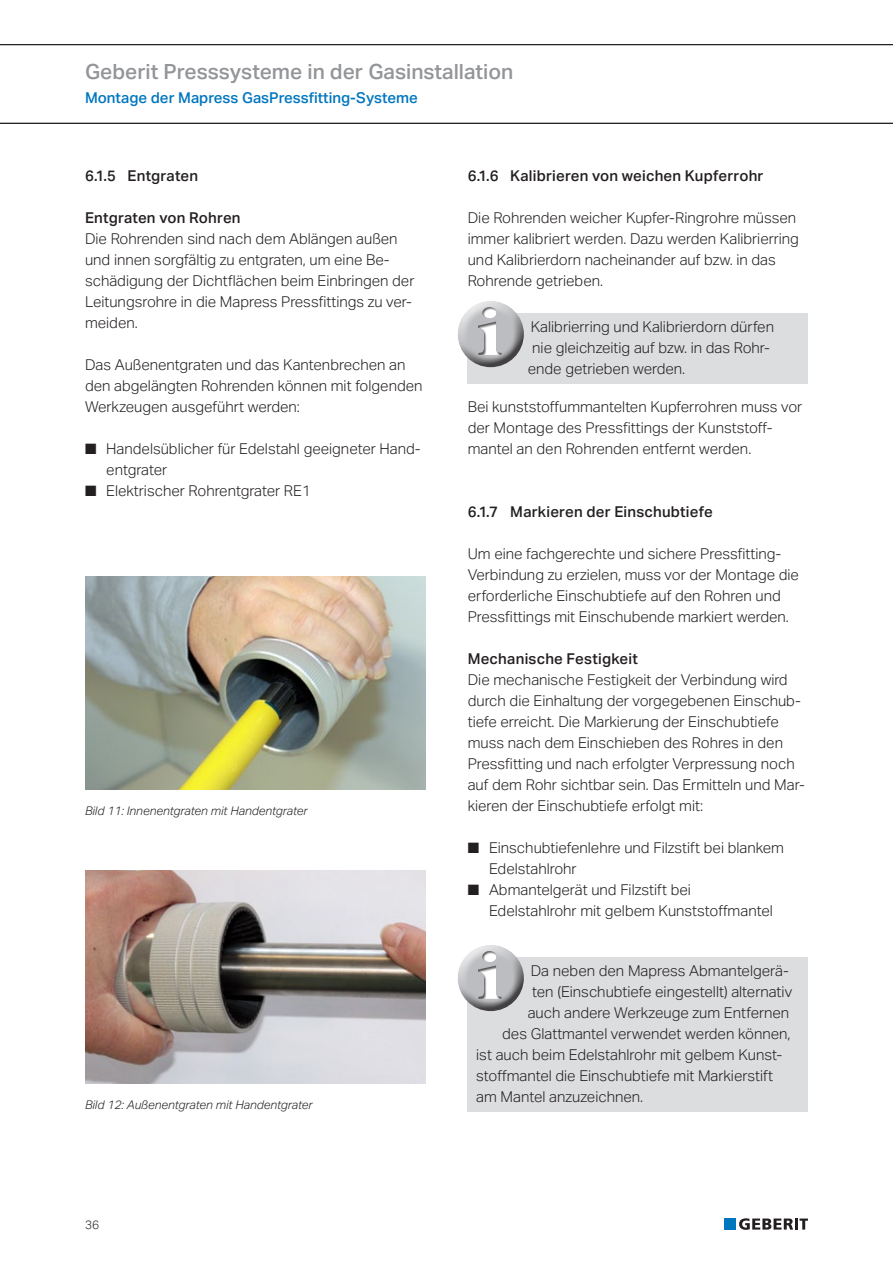
<style>
.page{position:relative;width:893px;height:1263px;background:#fff}
.page>*{position:absolute;margin:0;border:0;box-sizing:border-box;transform-origin:0 0}
.t1{font:500 21px "Aktiv Grotesk Geberit";color:#939598}
.t2{font:300 15px/21px "Aktiv Grotesk Geberit";color:#231f20}
.t3{font:500 15px "Aktiv Grotesk Geberit";letter-spacing:.015em;color:#231f20}
.t4{font:500 15px "Aktiv Grotesk Geberit";color:#0076be}
.t5{font:italic 300 12px "Aktiv Grotesk Geberit";color:#231f20}
.t6{font:300 12px "Aktiv Grotesk Geberit";color:#231f20}
</style>
<div class="page">
<hr style="left:0;top:44px;width:893px;height:1px;background:#231f20">
<hr style="left:0;top:123px;width:893px;height:1px;background:#231f20">
<div style="left:725px;top:1218px;width:11px;height:11px;background:#0076be"></div>
<svg style="left:739px;top:1218px;width:69px;height:12px"></svg>
<img style="left:85px;top:577px;width:340px;height:212px">
<img style="left:85px;top:871px;width:340px;height:212px">
<div style="left:468px;top:957px;width:340px;height:155px;background:#dcdddf"></div>
<div style="left:457px;top:942px;width:69px;height:48px;background:#fff;opacity:.75"></div>
<div style="left:457px;top:954px;width:69px;height:57px;background:#231f20;opacity:.75"></div>
<div style="left:476px;top:949px;width:25px;height:51px;background:#231f20;opacity:.75"></div>
<div style="left:468px;top:314px;width:340px;height:70px;background:#dcdddf"></div>
<div style="left:457px;top:298px;width:69px;height:48px;background:#fff;opacity:.75"></div>
<div style="left:457px;top:310px;width:69px;height:57px;background:#231f20;opacity:.75"></div>
<div style="left:476px;top:305px;width:25px;height:51px;background:#231f20;opacity:.75"></div>
<h1 class="t1" style="left:85px;top:59px;width:430px">Geberit Presssysteme in der Gasinstallation</h1>
<p class="t4" style="left:85px;top:88px;width:334px">Montage der Mapress GasPressfitting-Systeme</p>
<p class="t3" style="left:85px;top:166px;width:115px">6.1.5 Entgraten</p>
<p class="t3" style="left:85px;top:208px;width:157px">Entgraten von Rohren</p>
<p class="t2" style="left:85px;top:228px;width:331px">Die Rohrenden sind nach dem Ablängen außen und innen sorgfältig zu entgraten, um eine Be-- schädigung der Dichtflächen beim Einbringen der Leitungsrohre in die Mapress Pressfittings zu ver&shy;meiden.</p>
<p class="t2" style="left:85px;top:354px;width:339px">Das Außenentgraten und das Kantenbrechen an den abgelängten Rohrenden können mit folgenden<br>Werkzeugen ausgeführt werden:</p>
<p class="t2" style="left:106px;top:438px;width:316px;text-indent:-21px">■ Handelsüblicher für Edelstahl geeigneter Hand&shy;entgrater</p>
<p class="t2" style="left:85px;top:480px;width:227px">■ Elektrischer Rohrentgrater RE 1</p>
<p class="t5" style="left:85px;top:804px;width:224px">Bild 11: Innenentgraten mit Handentgrater</p>
<p class="t5" style="left:85px;top:1098px;width:229px">Bild 12: Außenentgraten mit Handentgrater</p>
<p class="t6" style="left:85px;top:1218px;width:16px">36</p>
<p class="t3" style="left:468px;top:166px;width:297px">6.1.6 Kalibrieren von weichen Kupferrohr</p>
<p class="t2" style="left:468px;top:207px;width:333px">Die Rohrenden weicher Kupfer-Ringrohre müssen immer kalibriert werden. Dazu werden Kalibrierring und Kalibrierdorn nacheinander auf bzw. in das Rohrende getrieben.</p>
<p class="t2" style="left:531px;top:316px;width:245px">Kalibrierring und Kalibrierdorn dürfen</p>
<p class="t2" style="left:532px;top:337px;width:238px">nie gleichzeitig auf bzw. in das Rohr-</p>
<p class="t2" style="left:528px;top:358px;width:159px">ende getrieben werden.</p>
<p class="t2" style="left:468px;top:396px;width:336px">Bei kunststoffummantelten Kupferrohren muss vor der Montage des Pressfittings der Kunststoff&shy;mantel an den Rohrenden entfernt werden.</p>
<p class="t3" style="left:468px;top:502px;width:247px">6.1.7 Markieren der Einschubtiefe</p>
<p class="t2" style="left:468px;top:543px;width:333px">Um eine fachgerechte und sichere Pressfitting-Verbindung zu erzielen, muss vor der Montage die erforderliche Einschubtiefe auf den Rohren und Pressfittings mit Einschubende markiert werden.</p>
<p class="t3" style="left:468px;top:649px;width:171px">Mechanische Festigkeit</p>
<p class="t2" style="left:468px;top:669px;width:339px">Die mechanische Festigkeit der Verbindung wird durch die Einhaltung der vorgegebenen Einschub&shy;tiefe erreicht. Die Markierung der Einschubtiefe muss nach dem Einschieben des Rohres in den Pressfitting und nach erfolgter Verpressung noch auf dem Rohr sichtbar sein. Das Ermitteln und Mar&shy;kieren der Einschubtiefe erfolgt mit:</p>
<p class="t2" style="left:489px;top:837px;width:296px;text-indent:-21px">■ Einschubtiefenlehre und Filzstift bei blankem<br>Edelstahlrohr</p>
<p class="t2" style="left:489px;top:879px;width:285px;text-indent:-21px">■ Abmantelgerät und Filzstift bei<br>Edelstahlrohr mit gelbem Kunststoffmantel</p>
<p class="t2" style="left:531px;top:960px;width:260px">Da neben den Mapress Abmantelgerä-</p>
<p class="t2" style="left:532px;top:981px;width:261px">ten (Einschubtiefe eingestellt) alternativ</p>
<p class="t2" style="left:528px;top:1002px;width:263px">auch andere Werkzeuge zum Entfernen</p>
<p class="t2" style="left:502px;top:1023px;width:290px">des Glattmantel verwendet werden können,</p>
<p class="t2" style="left:476px;top:1044px;width:307px">ist auch beim Edelstahlrohr mit gelbem Kunst-</p>
<p class="t2" style="left:476px;top:1065px;width:298px">stoffmantel die Einschubtiefe mit Markierstift</p>
<p class="t2" style="left:476px;top:1086px;width:168px">am Mantel anzuzeichnen.</p>
</div>
